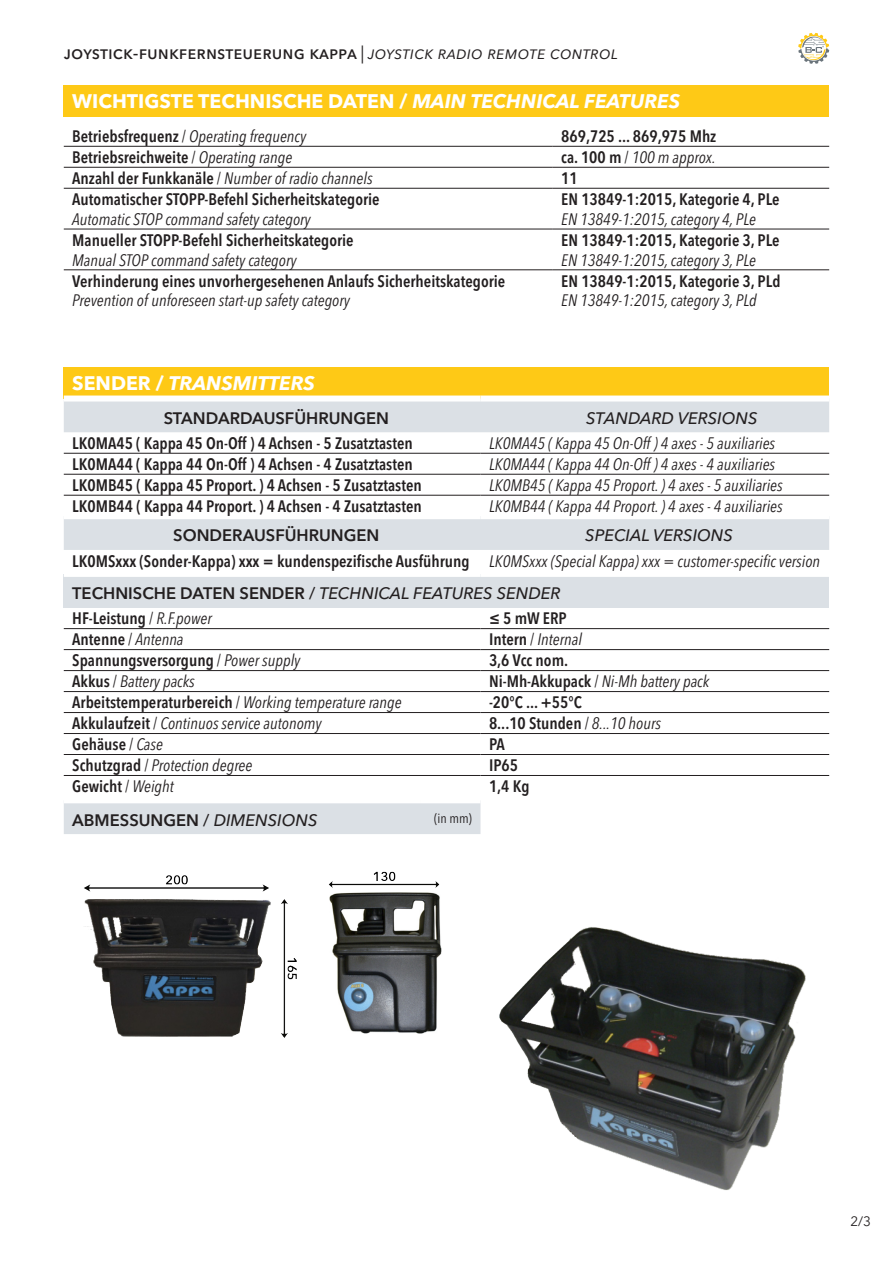
<style>
.page{position:relative;width:893px;height:1263px;background:#fff}
.page>*{position:absolute;margin:0;border:0;box-sizing:border-box;transform-origin:0 0}
.t1{font:700 19.5px "Avenir Next LT Pro";color:#fff}
.t2{font:italic 700 19.5px "Avenir Next LT Pro";color:#fff}
.t3{font:500 18px "Avenir Next LT Pro";color:#231f20}
.t4{font:600 condensed 16.5px "Avenir Next LT Pro";color:#231f20}
.t5{font:italic condensed 16.5px "Avenir Next LT Pro";color:#231f20}
.t6{font:italic 500 16.5px "Avenir Next LT Pro";color:#231f20}
.t7{font:600 16.5px "Avenir Next LT Pro";color:#231f20}
.t8{font:condensed 13.5px "Avenir Next LT Pro";color:#231f20}
.t9{font:13.5px "Avenir Next LT Pro";color:#231f20}
.s1{font-weight:400;font-stretch:condensed}
.s2{font-weight:400;font-style:italic}
.s3{font-style:italic}
.s4{font-weight:600;font-style:normal}
.s5{font-style:normal}
.s6{font-weight:400}
.s7{font-weight:500}
.s8{font-weight:500;font-style:italic}
</style>
<div class="page">
<div style="left:64px;top:85px;width:765px;height:32px;background:#fec916"></div>
<hr style="left:64px;top:146px;width:489px;height:1px;background:#231f20">
<hr style="left:553px;top:146px;width:276px;height:1px;background:#231f20">
<hr style="left:64px;top:167px;width:489px;height:1px;background:#231f20">
<hr style="left:553px;top:167px;width:276px;height:1px;background:#231f20">
<hr style="left:64px;top:188px;width:489px;height:1px;background:#231f20">
<hr style="left:553px;top:188px;width:276px;height:1px;background:#231f20">
<hr style="left:64px;top:229px;width:489px;height:1px;background:#231f20">
<hr style="left:553px;top:229px;width:276px;height:1px;background:#231f20">
<hr style="left:64px;top:270px;width:489px;height:1px;background:#231f20">
<hr style="left:553px;top:270px;width:276px;height:1px;background:#231f20">
<div style="left:64px;top:367px;width:765px;height:31px;background:#fec916"></div>
<svg style="left:64px;top:401px;width:765px;height:149px"></svg>
<hr style="left:64px;top:453px;width:416px;height:1px;background:#231f20">
<hr style="left:480px;top:453px;width:349px;height:1px;background:#231f20">
<hr style="left:64px;top:474px;width:416px;height:1px;background:#231f20">
<hr style="left:480px;top:474px;width:349px;height:1px;background:#231f20">
<hr style="left:64px;top:495px;width:416px;height:1px;background:#231f20">
<hr style="left:480px;top:495px;width:349px;height:1px;background:#231f20">
<div style="left:64px;top:395px;width:416px;height:6px;background:#fff"></div>
<div style="left:480px;top:395px;width:349px;height:6px;background:#fff"></div>
<div style="left:64px;top:513px;width:416px;height:6px;background:#fff"></div>
<div style="left:480px;top:513px;width:349px;height:6px;background:#fff"></div>
<div style="left:64px;top:574px;width:765px;height:34px;background:#dbe0e5"></div>
<hr style="left:64px;top:628px;width:416px;height:1px;background:#231f20">
<hr style="left:480px;top:628px;width:349px;height:1px;background:#231f20">
<hr style="left:64px;top:649px;width:416px;height:1px;background:#231f20">
<hr style="left:480px;top:649px;width:349px;height:1px;background:#231f20">
<hr style="left:64px;top:670px;width:416px;height:1px;background:#231f20">
<hr style="left:480px;top:670px;width:349px;height:1px;background:#231f20">
<hr style="left:64px;top:691px;width:416px;height:1px;background:#231f20">
<hr style="left:480px;top:691px;width:349px;height:1px;background:#231f20">
<hr style="left:64px;top:712px;width:416px;height:1px;background:#231f20">
<hr style="left:480px;top:712px;width:349px;height:1px;background:#231f20">
<hr style="left:64px;top:733px;width:416px;height:1px;background:#231f20">
<hr style="left:480px;top:733px;width:349px;height:1px;background:#231f20">
<hr style="left:64px;top:754px;width:416px;height:1px;background:#231f20">
<hr style="left:480px;top:754px;width:349px;height:1px;background:#231f20">
<hr style="left:64px;top:775px;width:416px;height:1px;background:#231f20">
<hr style="left:480px;top:775px;width:349px;height:1px;background:#231f20">
<div style="left:64px;top:571px;width:416px;height:6px;background:#fff"></div>
<div style="left:480px;top:571px;width:349px;height:6px;background:#fff"></div>
<svg style="left:798px;top:33px;width:31px;height:31px"></svg>
<img style="left:329px;top:871px;width:113px;height:163px">
<img style="left:84px;top:875px;width:213px;height:163px">
<img style="left:499px;top:927px;width:307px;height:263px">
<div style="left:64px;top:803px;width:416px;height:31px;background:#dbe0e5"></div>
<p class="t3" style="left:64px;top:41px;width:556px">joystick-funkfernsteuerung kappa <span class="s1">|</span> <span class="s2">joystick radio remote control</span></p>
<p class="t1" style="left:72px;top:90px;width:609px">WICHTIGSTE TECHNISCHE DATEN / <span class="s3">MAIN TECHNICAL FEATURES</span></p>
<p class="t5" style="left:72px;top:126px;width:235px"><span class="s4">Betriebsfrequenz</span> <span class="s5">/</span> Operating frequency</p>
<p class="t4" style="left:561px;top:126px;width:157px">869,725 ... 869,975 Mhz</p>
<p class="t4" style="left:72px;top:147px;width:221px">Betriebsreichweite <span class="s6">/</span> <span class="s2">Operating range</span></p>
<p class="t5" style="left:561px;top:147px;width:156px"><span class="s4">ca. 100 m</span> <span class="s5">/</span> 100 m approx.</p>
<p class="t5" style="left:72px;top:168px;width:302px"><span class="s4">Anzahl der Funkkanäle</span> <span class="s5">/</span> Number of radio channels</p>
<p class="t4" style="left:561px;top:168px;width:18px">11</p>
<p class="t4" style="left:72px;top:189px;width:309px">Automatischer STOPP-Befehl Sicherheitskategorie</p>
<p class="t5" style="left:72px;top:209px;width:240px">Automatic STOP command safety category</p>
<p class="t4" style="left:561px;top:189px;width:220px">EN 13849-1:2015, Kategorie 4, PLe</p>
<p class="t5" style="left:561px;top:209px;width:196px">EN 13849-1:2015, category 4, PLe</p>
<p class="t4" style="left:72px;top:230px;width:283px">Manueller STOPP-Befehl Sicherheitskategorie</p>
<p class="t5" style="left:72px;top:250px;width:226px">Manual STOP command safety category</p>
<p class="t4" style="left:72px;top:271px;width:434px">Verhinderung eines unvorhergesehenen Anlaufs Sicherheitskategorie</p>
<p class="t5" style="left:72px;top:291px;width:279px">Prevention of unforeseen start-up safety category</p>
<p class="t4" style="left:561px;top:230px;width:220px">EN 13849-1:2015, Kategorie 3, PLe</p>
<p class="t5" style="left:561px;top:250px;width:196px">EN 13849-1:2015, category 3, PLe</p>
<p class="t4" style="left:561px;top:271px;width:221px">EN 13849-1:2015, Kategorie 3, PLd</p>
<p class="t5" style="left:561px;top:291px;width:197px">EN 13849-1:2015, category 3, PLd</p>
<p class="t2" style="left:72px;top:371px;width:244px"><span class="s5">SENDER /</span> TRANSMITTERS</p>
<p class="t7" style="left:164px;top:408px;width:227px">STANDARDAUSFÜHRUNGEN</p>
<p class="t6" style="left:586px;top:408px;width:173px">STANDARD VERSIONS</p>
<p class="t4" style="left:72px;top:433px;width:342px">LK0MA45 ( Kappa 45 On-Off ) 4 Achsen - 5 Zusatztasten</p>
<p class="t5" style="left:489px;top:433px;width:288px">LK0MA45 ( Kappa 45 On-Off ) 4 axes - 5 auxiliaries</p>
<p class="t4" style="left:72px;top:454px;width:342px">LK0MA44 ( Kappa 44 On-Off ) 4 Achsen - 4 Zusatztasten</p>
<p class="t5" style="left:489px;top:454px;width:288px">LK0MA44 ( Kappa 44 On-Off ) 4 axes - 4 auxiliaries</p>
<p class="t4" style="left:72px;top:475px;width:351px">LK0MB45 ( Kappa 45 Proport. ) 4 Achsen - 5 Zusatztasten</p>
<p class="t5" style="left:489px;top:475px;width:295px">LK0MB45 ( Kappa 45 Proport. ) 4 axes - 5 auxiliaries</p>
<p class="t4" style="left:72px;top:496px;width:351px">LK0MB44 ( Kappa 44 Proport. ) 4 Achsen - 4 Zusatztasten</p>
<p class="t5" style="left:489px;top:496px;width:295px">LK0MB44 ( Kappa 44 Proport. ) 4 axes - 4 auxiliaries</p>
<p class="t7" style="left:173px;top:526px;width:208px">SONDERAUSFÜHRUNGEN</p>
<p class="t6" style="left:585px;top:526px;width:149px">SPECIAL VERSIONS</p>
<p class="t4" style="left:72px;top:551px;width:399px">LK0MSxxx (Sonder-Kappa) xxx = kundenspezifische Ausführung</p>
<p class="t5" style="left:489px;top:551px;width:333px">LK0MSxxx (Special Kappa) xxx = customer-specific version</p>
<p class="t6" style="left:72px;top:583px;width:490px"><span class="s4">TECHNISCHE DATEN SENDER</span> <span class="s5">/</span> TECHNICAL FEATURES SENDER</p>
<p class="t4" style="left:72px;top:608px;width:141px">HF-Leistung <span class="s6">/</span> <span class="s2">R.F.power</span></p>
<p class="t4" style="left:489px;top:608px;width:79px">≤ 5 mW ERP</p>
<p class="t4" style="left:72px;top:629px;width:113px">Antenne <span class="s6">/</span> <span class="s2">Antenna</span></p>
<p class="t5" style="left:489px;top:630px;width:95px"><span class="s4">Intern</span> <span class="s5">/</span> Internal</p>
<p class="t4" style="left:72px;top:650px;width:230px">Spannungsversorgung <span class="s6">/</span> <span class="s2">Power supply</span></p>
<p class="t4" style="left:489px;top:650px;width:81px">3,6 Vcc nom.</p>
<p class="t5" style="left:72px;top:672px;width:124px"><span class="s4">Akkus</span> <span class="s5">/</span> Battery packs</p>
<p class="t5" style="left:489px;top:672px;width:222px"><span class="s4">Ni-Mh-Akkupack</span> <span class="s5">/</span> Ni-Mh battery pack</p>
<p class="t4" style="left:72px;top:692px;width:331px">Arbeitstemperaturbereich <span class="s6">/</span> <span class="s2">Working temperature range</span></p>
<p class="t4" style="left:489px;top:692px;width:94px">-20°C ... +55°C</p>
<p class="t5" style="left:72px;top:713px;width:251px"><span class="s4">Akkulaufzeit</span> <span class="s5">/</span> Continuos service autonomy</p>
<p class="t4" style="left:489px;top:713px;width:173px">8...10 Stunden <span class="s6">/</span> <span class="s2">8...10 hours</span></p>
<p class="t4" style="left:72px;top:734px;width:92px">Gehäuse <span class="s6">/</span> <span class="s2">Case</span></p>
<p class="t4" style="left:489px;top:734px;width:17px">PA</p>
<p class="t5" style="left:72px;top:755px;width:182px"><span class="s4">Schutzgrad</span> <span class="s5">/</span> Protection degree</p>
<p class="t4" style="left:489px;top:755px;width:31px">IP65</p>
<p class="t4" style="left:72px;top:776px;width:103px">Gewicht <span class="s6">/</span> <span class="s2">Weight</span></p>
<p class="t4" style="left:489px;top:776px;width:42px">1,4 Kg</p>
<p class="t7" style="left:72px;top:810px;width:247px">ABMESSUNGEN <span class="s7">/</span> <span class="s8">DIMENSIONS</span></p>
<p class="t8" style="left:434px;top:810px;width:39px">(in mm)</p>
<p class="t9" style="left:850px;top:1214px;width:22px">2/3</p>
</div>
